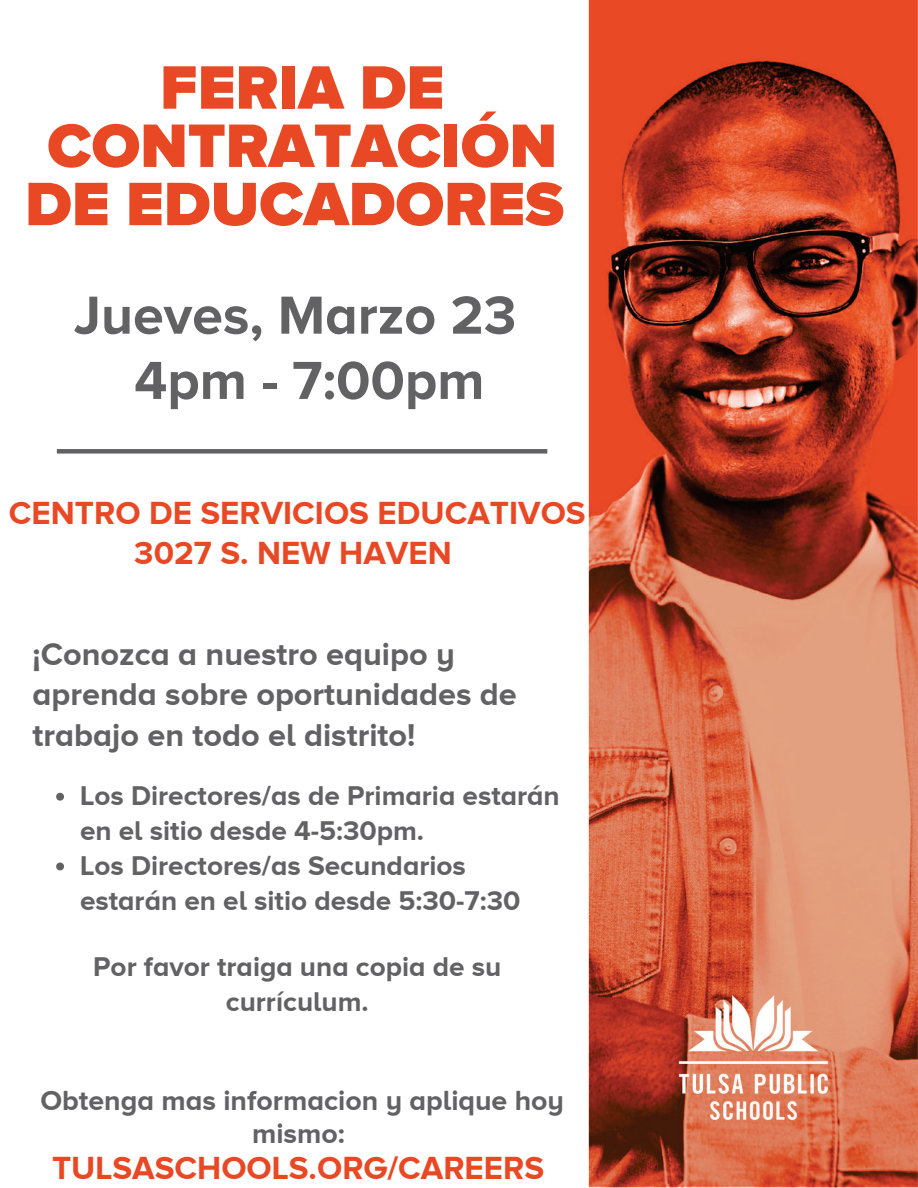
<style>
.page{position:relative;width:918px;height:1188px;background:#fff}
.page>*{position:absolute;margin:0;border:0;box-sizing:border-box;transform-origin:0 0}
.t1{font:900 63.6px/58.2px "Proxima Nova A";color:#e94824;text-align:center}
.t2{font:700 55.5px/65.2px "Proxima Nova A";color:#626265;text-align:center}
.t3{font:700 33px/40.5px "Proxima Nova A";color:#e94824;text-align:center}
.t4{font:700 32.4px/40.5px "Proxima Nova A";color:#626265}
.t5{font:700 28.5px/32.7px "Proxima Nova A";color:#626265;text-align:center}
.t6{font:700 27.9px/35px "Proxima Nova A";color:#626265}
</style>
<div class="page">
<img style="left:589px;top:0;width:329px;height:1188px">
<img style="left:631px;top:960px;width:245px;height:195px">
<div style="left:57px;top:449px;width:490px;height:5px;background:#626265"></div>
<svg style="left:56px;top:793px;width:8px;height:8px"></svg>
<svg style="left:56px;top:863px;width:8px;height:7px"></svg>
<h1 class="t1" style="left:25px;top:57px;width:541px">FERIA DE<br>CONTRATACIÓN<br>DE EDUCADORES</h1>
<h2 class="t2" style="left:74px;top:282px;width:444px">Jueves, Marzo 23<br>4pm - 7:00pm</h2>
<p class="t3" style="left:9px;top:492px;width:578px">CENTRO DE SERVICIOS EDUCATIVOS<br>3027 S. NEW HAVEN</p>
<p class="t4" style="left:33px;top:633px;width:486px">¡Conozca a nuestro equipo y aprenda sobre oportunidades de trabajo en todo el distrito!</p>
<p class="t6" style="left:80px;top:778px;width:481px">Los Directores/as de Primaria estarán en el sitio desde 4-5:30pm.<br>Los Directores/as Secundarios estarán en el sitio desde 5:30-7:30</p>
<p class="t6" style="left:93px;top:949px;width:410px;text-align:center">Por favor traiga una copia de su currículum.</p>
<p class="t5" style="left:40px;top:1084px;width:525px">Obtenga mas informacion y aplique hoy mismo:</p>
<p class="t3" style="left:52px;top:1147px;width:494px">TULSASCHOOLS.ORG/CAREERS</p>
</div>
